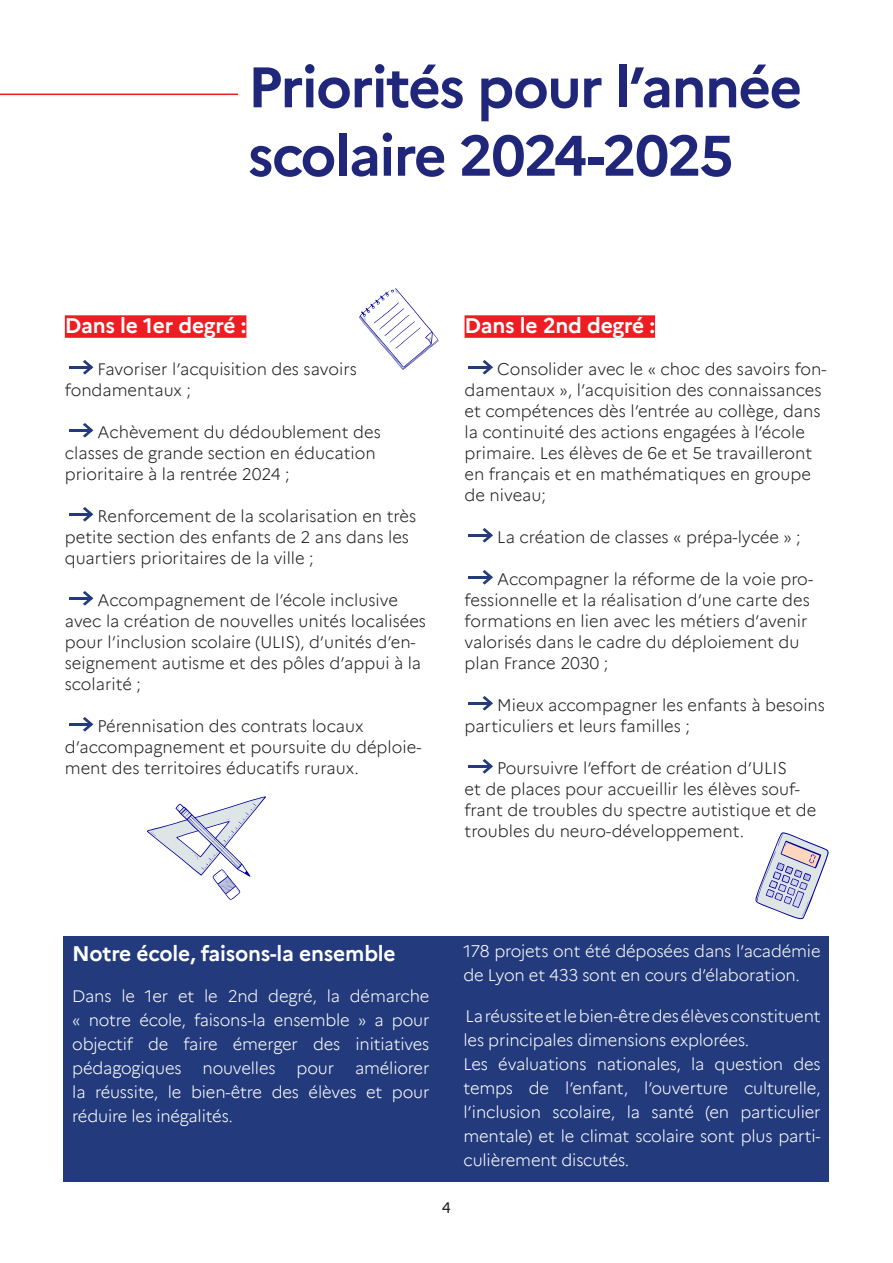
<style>
.page{position:relative;width:893px;height:1263px;background:#fff}
.page>*{position:absolute;margin:0;border:0;box-sizing:border-box;transform-origin:0 0}
.Titres_Fiche_Capitales{font:700 57px/68.4px "Marianne";letter-spacing:-.03em;color:#20277b}
.courant1{font:700 21px "Marianne";letter-spacing:-.01em;color:#fff}
.t1{font:300 16.5px/21px "Marianne";color:#231f20}
.courant1-2{font:300 16.5px/24px "Marianne";letter-spacing:-.01em;color:#fff;text-align:justify}
.t2{font:15px "Marianne";color:#231f20}
</style>
<div class="page">
<div style="left:65px;top:315px;width:181px;height:23px;background:#ee1d23"></div>
<hr style="left:69px;top:366px;width:22px;height:2px;background:#233b7d">
<svg style="left:83px;top:360px;width:10px;height:15px"></svg>
<hr style="left:69px;top:429px;width:22px;height:2px;background:#233b7d">
<svg style="left:83px;top:423px;width:10px;height:15px"></svg>
<hr style="left:69px;top:513px;width:22px;height:2px;background:#233b7d">
<svg style="left:83px;top:507px;width:10px;height:15px"></svg>
<hr style="left:69px;top:597px;width:22px;height:2px;background:#233b7d">
<svg style="left:83px;top:591px;width:10px;height:15px"></svg>
<hr style="left:69px;top:723px;width:22px;height:2px;background:#233b7d">
<svg style="left:83px;top:717px;width:10px;height:15px"></svg>
<div style="left:465px;top:315px;width:190px;height:23px;background:#ee1d23"></div>
<hr style="left:469px;top:366px;width:22px;height:2px;background:#233b7d">
<svg style="left:483px;top:360px;width:10px;height:15px"></svg>
<hr style="left:469px;top:534px;width:22px;height:2px;background:#233b7d">
<svg style="left:483px;top:528px;width:10px;height:15px"></svg>
<hr style="left:469px;top:576px;width:22px;height:2px;background:#233b7d">
<svg style="left:483px;top:570px;width:10px;height:15px"></svg>
<hr style="left:469px;top:702px;width:22px;height:2px;background:#233b7d">
<svg style="left:483px;top:696px;width:10px;height:15px"></svg>
<hr style="left:469px;top:765px;width:22px;height:2px;background:#233b7d">
<svg style="left:483px;top:759px;width:10px;height:15px"></svg>
<div style="left:64px;top:936px;width:765px;height:245px;background:#233b7d"></div>
<hr style="left:0;top:94px;width:238px;height:1px;background:#ee1d23">
<svg style="left:755px;top:832px;width:74px;height:87px"></svg>
<svg style="left:359px;top:288px;width:80px;height:82px"></svg>
<svg style="left:147px;top:796px;width:119px;height:104px"></svg>
<p class="Titres_Fiche_Capitales" style="left:248px;top:48px;width:556px">Priorités pour l’année scolaire 2024-2025</p>
<p class="courant1" style="left:65px;top:309px;width:183px">Dans le 1er degré :</p>
<p class="t1" style="left:65px;top:357px;width:294px;text-indent:33px">Favoriser l’acquisition des savoirs fondamentaux ;</p>
<p class="t1" style="left:65px;top:420px;width:318px;text-indent:33px">Achèvement du dédoublement des classes de grande section en éducation prioritaire à la rentrée 2024 ;</p>
<p class="t1" style="left:65px;top:504px;width:353px;text-indent:33px">Renforcement de la scolarisation en très petite section des enfants de 2 ans dans les quartiers prioritaires de la ville ;</p>
<p class="t1" style="left:65px;top:588px;width:363px;text-indent:33px">Accompagnement de l’école inclusive avec la création de nouvelles unités localisées pour l’inclusion scolaire (ULIS), d’unités d’en&shy;seignement autisme et des pôles d’appui à la scolarité ;</p>
<p class="t1" style="left:65px;top:714px;width:358px;text-indent:33px">Pérennisation des contrats locaux d’accompagnement et poursuite du déploie&shy;ment des territoires éducatifs ruraux.</p>
<p class="courant1" style="left:465px;top:309px;width:192px">Dans le 2nd degré :</p>
<p class="t1" style="left:465px;top:357px;width:364px;text-indent:33px">Consolider avec le « choc des savoirs fon&shy;damentaux », l’acquisition des connaissances et compétences dès l’entrée au collège, dans la continuité des actions engagées à l’école primaire. Les élèves de 6e et 5e travailleront en français et en mathématiques en groupe de niveau;</p>
<p class="t1" style="left:497px;top:525px;width:305px">La création de classes « prépa-lycée » ;</p>
<p class="t1" style="left:465px;top:567px;width:350px;text-indent:33px">Accompagner la réforme de la voie pro&shy;fessionnelle et la réalisation d’une carte des formations en lien avec les métiers d’avenir valorisés dans le cadre du déploiement du plan France 2030 ;</p>
<p class="t1" style="left:465px;top:693px;width:362px;text-indent:33px">Mieux accompagner les enfants à besoins particuliers et leurs familles ;</p>
<p class="t1" style="left:465px;top:756px;width:353px;text-indent:33px">Poursuivre l’effort de création d’ULIS<br>et de places pour accueillir les élèves souf&shy;frant de troubles du spectre autistique et de troubles du neuro-développement.</p>
<p class="courant1" style="left:72px;top:937px;width:325px">Notre école, faisons-la ensemble</p>
<p class="courant1-2" style="left:72px;top:982px;width:359px">Dans le 1er et le 2nd degré, la démarche « notre école, faisons-la ensemble » a pour objectif de faire émerger des initiatives pédagogiques</p>
<p class="courant1-2" style="left:72px;top:1054px;width:359px;text-indent:283px">améliorer la réussite, le bien-être des élèves et pour réduire les inégalités.</p>
<p class="courant1-2" style="left:203px;top:1054px;width:75px">nouvelles</p>
<p class="courant1-2" style="left:297px;top:1054px;width:39px">pour</p>
<p class="courant1-2" style="left:463px;top:938px;width:359px">178 projets ont été déposées dans l’académie de Lyon et 433 sont en cours d’élaboration.</p>
<p class="courant1-2" style="left:463px;top:1003px;width:359px;text-align:left">La réussite et le bien-être des élèves constituent les principales dimensions explorées.<br>Les évaluations nationales, la question des temps de l’enfant, l’ouverture culturelle, l’inclusion scolaire, la santé (en particulier mentale) et le climat scolaire sont plus parti&shy;culièrement discutés.</p>
<p class="t2" style="left:442px;top:1196px;width:10px">4</p>
</div>
